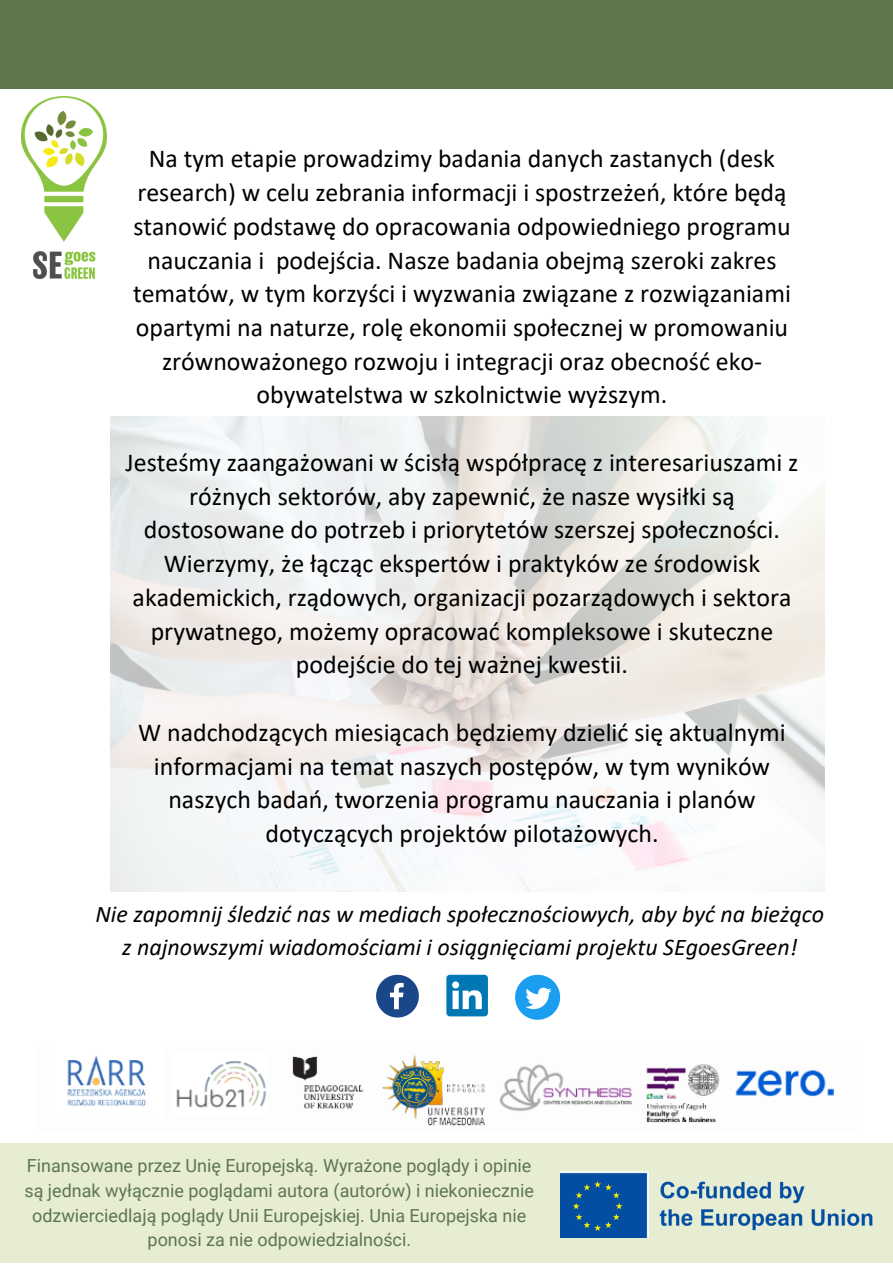
<style>
.page{position:relative;width:893px;height:1264px;background:#fff}
.page>*{position:absolute;margin:0;border:0;box-sizing:border-box;transform-origin:0 0}
.t1{font:25.8px/33.8px "Calibri";color:#000;text-align:center}
.t2{font:italic 24px/32.5px "Calibri";color:#000;text-align:center}
.t3{font:18px/24.8px "Roboto";color:#5e764e;text-align:center}
</style>
<div class="page">
<div style="left:0;top:0;width:892px;height:89px;background:#5e764e"></div>
<div style="left:0;top:1142px;width:892px;height:120px;background:#e6edd3"></div>
<img style="left:21px;top:96px;width:86px;height:183px">
<img style="left:560px;top:1171px;width:313px;height:65px">
<img style="left:67px;top:1055px;width:767px;height:71px">
<svg style="left:376px;top:974px;width:43px;height:43px"></svg>
<svg style="left:446px;top:974px;width:42px;height:42px"></svg>
<svg style="left:515px;top:974px;width:45px;height:45px"></svg>
<img style="left:110px;top:416px;width:714px;height:475px">
<p class="t1" style="left:133px;top:144px;width:659px">Na tym etapie prowadzimy badania danych zastanych (desk research) w celu zebrania informacji i spostrzeżeń, które będą stanowić podstawę do opracowania odpowiedniego programu nauczania i podejścia. Nasze badania obejmą szeroki zakres tematów, w tym korzyści i wyzwania związane z rozwiązaniami opartymi na naturze, rolę ekonomii społecznej w promowaniu zrównoważonego rozwoju i integracji oraz obecność eko&shy;obywatelstwa w szkolnictwie wyższym.</p>
<p class="t1" style="left:125px;top:447px;width:674px">Jesteśmy zaangażowani w ścisłą współpracę z interesariuszami z różnych sektorów, aby zapewnić, że nasze wysiłki są dostosowane do potrzeb i priorytetów szerszej społeczności.<br>Wierzymy, że łącząc ekspertów i praktyków ze środowisk akademickich, rządowych, organizacji pozarządowych i sektora prywatnego, możemy opracować kompleksowe i skuteczne podejście do tej ważnej kwestii.</p>
<p class="t1" style="left:138px;top:717px;width:649px">W nadchodzących miesiącach będziemy dzielić się aktualnymi informacjami na temat naszych postępów, w tym wyników naszych badań, tworzenia programu nauczania i planów dotyczących projektów pilotażowych.</p>
<p class="t2" style="left:95px;top:899px;width:730px">Nie zapomnij śledzić nas w mediach społecznościowych, aby być na bieżąco z najnowszymi wiadomościami i osiągnięciami projektu SEgoesGreen!</p>
<p class="t3" style="left:24px;top:1153px;width:511px">Finansowane przez Unię Europejską. Wyrażone poglądy i opinie są jednak wyłącznie poglądami autora (autorów) i niekoniecznie odzwierciedlają poglądy Unii Europejskiej. Unia Europejska nie ponosi za nie odpowiedzialności.</p>
</div>
